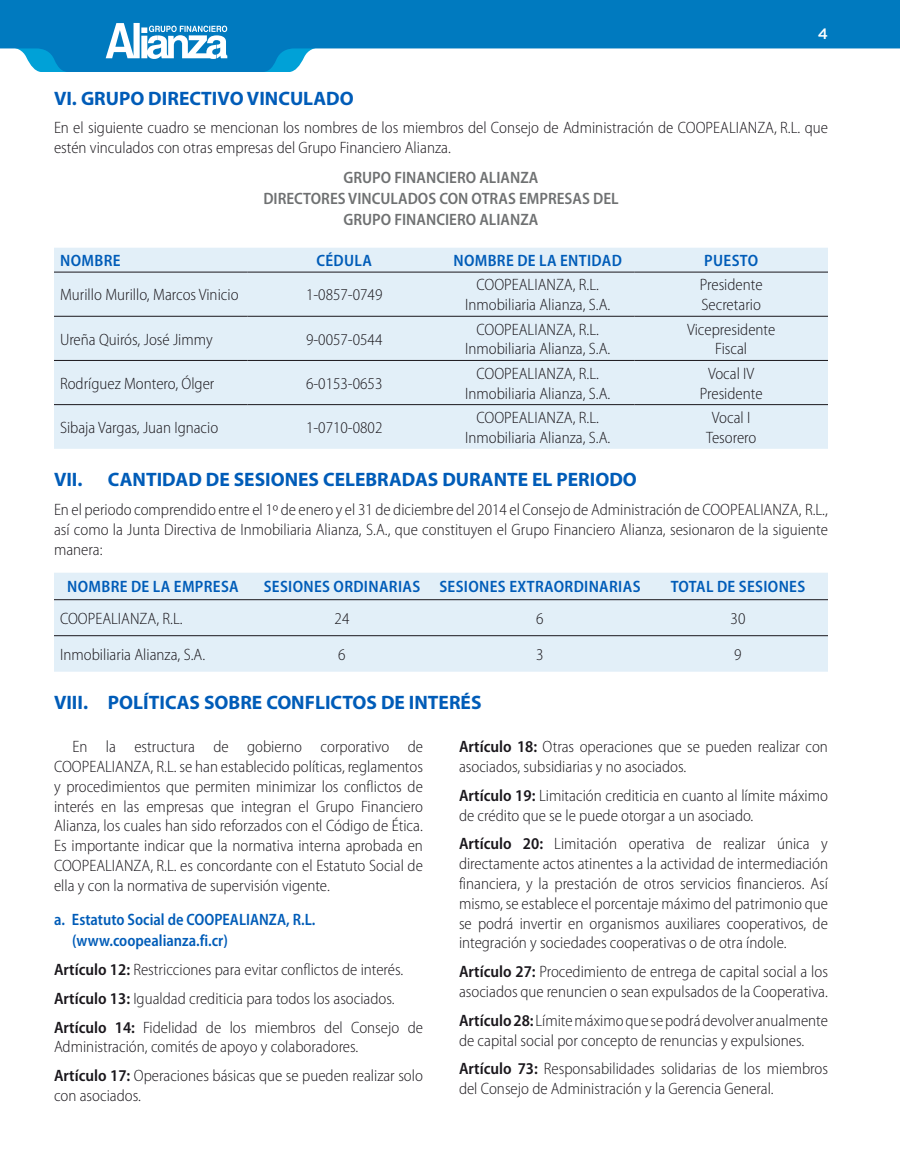
<style>
.page{position:relative;width:900px;height:1170px;background:#fff}
.page>*{position:absolute;margin:0;border:0;box-sizing:border-box;transform-origin:0 0}
.Titulo{font:700 19.5px "Myriad Pro";color:#005cb8}
.t1{font:300 semi-condensed 16.5px/19.8px "Myriad Pro";color:#1a171c}
.Subtitulo{font:600 semi-condensed 16.5px "Myriad Pro";letter-spacing:.02em;color:#005cb8}
.Cuadro{font:600 semi-condensed 16.5px/21px "Myriad Pro";color:#6f7172;text-align:center}
.Subtitulo-2{font:600 semi-condensed 16.5px/21px "Myriad Pro";color:#005cb8;scale:.95 1}
.t2{font:500 15px "Gotham";color:#fff}
.s1{font-weight:600}
</style>
<div class="page">
<div style="left:54px;top:248px;width:774px;height:201px;background:#e2eff8"></div>
<hr style="left:54px;top:272px;width:194px;height:1px;background:#1a171c">
<hr style="left:248px;top:272px;width:193px;height:1px;background:#1a171c">
<hr style="left:441px;top:272px;width:193px;height:1px;background:#1a171c">
<hr style="left:634px;top:272px;width:194px;height:1px;background:#1a171c">
<hr style="left:54px;top:404px;width:194px;height:1px;background:#1a171c">
<hr style="left:248px;top:404px;width:193px;height:1px;background:#1a171c">
<hr style="left:441px;top:404px;width:193px;height:1px;background:#1a171c">
<hr style="left:634px;top:404px;width:194px;height:1px;background:#1a171c">
<hr style="left:54px;top:316px;width:194px;height:1px;background:#1a171c">
<hr style="left:248px;top:316px;width:193px;height:1px;background:#1a171c">
<hr style="left:441px;top:316px;width:193px;height:1px;background:#1a171c">
<hr style="left:634px;top:316px;width:194px;height:1px;background:#1a171c">
<hr style="left:54px;top:360px;width:194px;height:1px;background:#1a171c">
<hr style="left:248px;top:360px;width:193px;height:1px;background:#1a171c">
<hr style="left:441px;top:360px;width:193px;height:1px;background:#1a171c">
<hr style="left:634px;top:360px;width:194px;height:1px;background:#1a171c">
<div style="left:54px;top:573px;width:774px;height:99px;background:#e2eff8"></div>
<hr style="left:54px;top:599px;width:198px;height:1px;background:#1a171c">
<hr style="left:252px;top:599px;width:180px;height:1px;background:#1a171c">
<hr style="left:432px;top:599px;width:216px;height:1px;background:#1a171c">
<hr style="left:648px;top:599px;width:180px;height:1px;background:#1a171c">
<hr style="left:54px;top:635px;width:198px;height:1px;background:#1a171c">
<hr style="left:252px;top:635px;width:180px;height:1px;background:#1a171c">
<hr style="left:432px;top:635px;width:216px;height:1px;background:#1a171c">
<hr style="left:648px;top:635px;width:180px;height:1px;background:#1a171c">
<div style="left:0;top:0;width:900px;height:49px;background:#007abf"></div>
<svg style="left:7px;top:23px;width:316px;height:49px"></svg>
<p class="t2" style="left:818px;top:24px;width:12px">4</p>
<p class="Titulo" style="left:54px;top:85px;width:301px">VI. GRUPO DIRECTIVO VINCULADO</p>
<p class="t1" style="left:54px;top:118px;width:775px">En el siguiente cuadro se mencionan los nombres de los miembros del Consejo de Administración de COOPEALIANZA, R.L. que estén vinculados con otras empresas del Grupo Financiero Alianza.</p>
<p class="Cuadro" style="left:263px;top:167px;width:357px">GRUPO FINANCIERO ALIANZA<br>DIRECTORES VINCULADOS CON OTRAS EMPRESAS DEL<br>GRUPO FINANCIERO ALIANZA</p>
<p class="Subtitulo" style="left:60px;top:250px;width:62px">NOMBRE</p>
<p class="Subtitulo" style="left:316px;top:250px;width:57px">CÉDULA</p>
<p class="Subtitulo" style="left:453px;top:250px;width:170px">NOMBRE DE LA ENTIDAD</p>
<p class="Subtitulo" style="left:704px;top:250px;width:55px">PUESTO</p>
<p class="t1" style="left:60px;top:285px;width:180px">Murillo Murillo, Marcos Vinicio</p>
<p class="t1" style="left:306px;top:285px;width:78px">1-0857-0749</p>
<p class="t1" style="left:700px;top:275px;width:64px">Presidente</p>
<p class="t1" style="left:701px;top:295px;width:61px">Secretario</p>
<p class="t1" style="left:476px;top:275px;width:124px">COOPEALIANZA, R.L.</p>
<p class="t1" style="left:465px;top:295px;width:147px">Inmobiliaria Alianza, S.A.</p>
<p class="t1" style="left:60px;top:329px;width:154px">Ureña Quirós, José Jimmy</p>
<p class="t1" style="left:306px;top:329px;width:78px">9-0057-0544</p>
<p class="t1" style="left:60px;top:373px;width:156px">Rodríguez Montero, Ólger</p>
<p class="t1" style="left:306px;top:373px;width:78px">6-0153-0653</p>
<p class="t1" style="left:60px;top:417px;width:160px">Sibaja Vargas, Juan Ignacio</p>
<p class="t1" style="left:306px;top:417px;width:78px">1-0710-0802</p>
<p class="t1" style="left:476px;top:319px;width:124px">COOPEALIANZA, R.L.</p>
<p class="t1" style="left:465px;top:339px;width:147px">Inmobiliaria Alianza, S.A.</p>
<p class="t1" style="left:687px;top:319px;width:90px">Vicepresidente</p>
<p class="t1" style="left:715px;top:339px;width:34px">Fiscal</p>
<p class="t1" style="left:476px;top:363px;width:124px">COOPEALIANZA, R.L.</p>
<p class="t1" style="left:465px;top:383px;width:147px">Inmobiliaria Alianza, S.A.</p>
<p class="t1" style="left:708px;top:363px;width:48px">Vocal IV</p>
<p class="t1" style="left:700px;top:383px;width:64px">Presidente</p>
<p class="t1" style="left:476px;top:407px;width:124px">COOPEALIANZA, R.L.</p>
<p class="t1" style="left:465px;top:427px;width:147px">Inmobiliaria Alianza, S.A.</p>
<p class="t1" style="left:712px;top:407px;width:40px">Vocal I</p>
<p class="t1" style="left:706px;top:427px;width:52px">Tesorero</p>
<p class="Titulo" style="left:54px;top:467px;width:30px">VII.</p>
<p class="Titulo" style="left:108px;top:467px;width:530px">CANTIDAD DE SESIONES CELEBRADAS DURANTE EL PERIODO</p>
<p class="t1" style="left:54px;top:500px;width:776px;text-align:justify">En el periodo comprendido entre el 1º de enero y el 31 de diciembre del 2014 el Consejo de Administración de COOPEALIANZA, R.L., así como la Junta Directiva de Inmobiliaria Alianza, S.A., que constituyen el Grupo Financiero Alianza, sesionaron de la siguiente manera:</p>
<p class="Subtitulo" style="left:67px;top:576px;width:173px">NOMBRE DE LA EMPRESA</p>
<p class="Subtitulo" style="left:264px;top:576px;width:158px">SESIONES ORDINARIAS</p>
<p class="Subtitulo" style="left:439px;top:576px;width:203px">SESIONES EXTRAORDINARIAS</p>
<p class="Subtitulo" style="left:671px;top:576px;width:136px">TOTAL DE SESIONES</p>
<p class="t1" style="left:60px;top:608px;width:124px">COOPEALIANZA, R.L.</p>
<p class="t1" style="left:335px;top:608px;width:16px">24</p>
<p class="t1" style="left:536px;top:608px;width:9px">6</p>
<p class="t1" style="left:731px;top:608px;width:16px">30</p>
<p class="t1" style="left:60px;top:644px;width:147px">Inmobiliaria Alianza, S.A.</p>
<p class="t1" style="left:338px;top:644px;width:9px">6</p>
<p class="t1" style="left:536px;top:644px;width:9px">3</p>
<p class="t1" style="left:734px;top:644px;width:9px">9</p>
<p class="Titulo" style="left:54px;top:690px;width:429px">VIII. POLÍTICAS SOBRE CONFLICTOS DE INTERÉS</p>
<p class="t1" style="left:54px;top:737px;width:371px;text-align:justify;text-indent:18px">En la estructura de gobierno corporativo de COOPEALIANZA, R.L. se han establecido políticas, reglamentos y procedimientos que permiten minimizar los conflictos de interés en las empresas que integran el Grupo Financiero Alianza, los cuales han sido reforzados con el Código de Ética.<br>Es importante indicar que la normativa interna aprobada en COOPEALIANZA, R.L. es concordante con el Estatuto Social de ella y con la normativa de supervisión vigente.</p>
<p class="Subtitulo-2" style="left:72px;top:909px;width:258px;text-indent:-18px">a. Estatuto Social de COOPEALIANZA, R.L. (www.coopealianza.fi.cr)</p>
<p class="t1" style="left:54px;top:960px;width:351px"><span class="s1">Artículo 12:</span> Restricciones para evitar conflictos de interés.</p>
<p class="t1" style="left:54px;top:988px;width:342px"><span class="s1">Artículo 13:</span> Igualdad crediticia para todos los asociados.</p>
<p class="t1" style="left:54px;top:1017px;width:371px"><span class="s1">Artículo 14:</span> Fidelidad de los miembros del Consejo de<br>Administración, comités de apoyo y colaboradores.</p>
<p class="t1" style="left:54px;top:1066px;width:371px"><span class="s1">Artículo 17:</span> Operaciones básicas que se pueden realizar solo con asociados.</p>
<p class="t1" style="left:459px;top:737px;width:371px"><span class="s1">Artículo 18:</span> Otras operaciones que se pueden realizar con asociados, subsidiarias y no asociados.</p>
<p class="t1" style="left:459px;top:785px;width:371px"><span class="s1">Artículo 19:</span> Limitación crediticia en cuanto al límite máximo de crédito que se le puede otorgar a un asociado.</p>
<p class="t1" style="left:459px;top:834px;width:371px;text-align:justify"><span class="s1">Artículo 20:</span> Limitación operativa de realizar única y directamente actos atinentes a la actividad de intermediación financiera, y la prestación de otros servicios financieros. Así mismo, se establece el porcentaje máximo del patrimonio que se podrá invertir en organismos auxiliares cooperativos, de integración y sociedades cooperativas o de otra índole.</p>
<p class="t1" style="left:459px;top:962px;width:371px"><span class="s1">Artículo 27:</span> Procedimiento de entrega de capital social a los asociados que renuncien o sean expulsados de la Cooperativa.</p>
<p class="t1" style="left:459px;top:1010px;width:371px"><span class="s1">Artículo 28:</span> Límite máximo que se podrá devolver anualmente de capital social por concepto de renuncias y expulsiones.</p>
<p class="t1" style="left:459px;top:1059px;width:370px"><span class="s1">Artículo 73:</span> Responsabilidades solidarias de los miembros del Consejo de Administración y la Gerencia General.</p>
</div>
